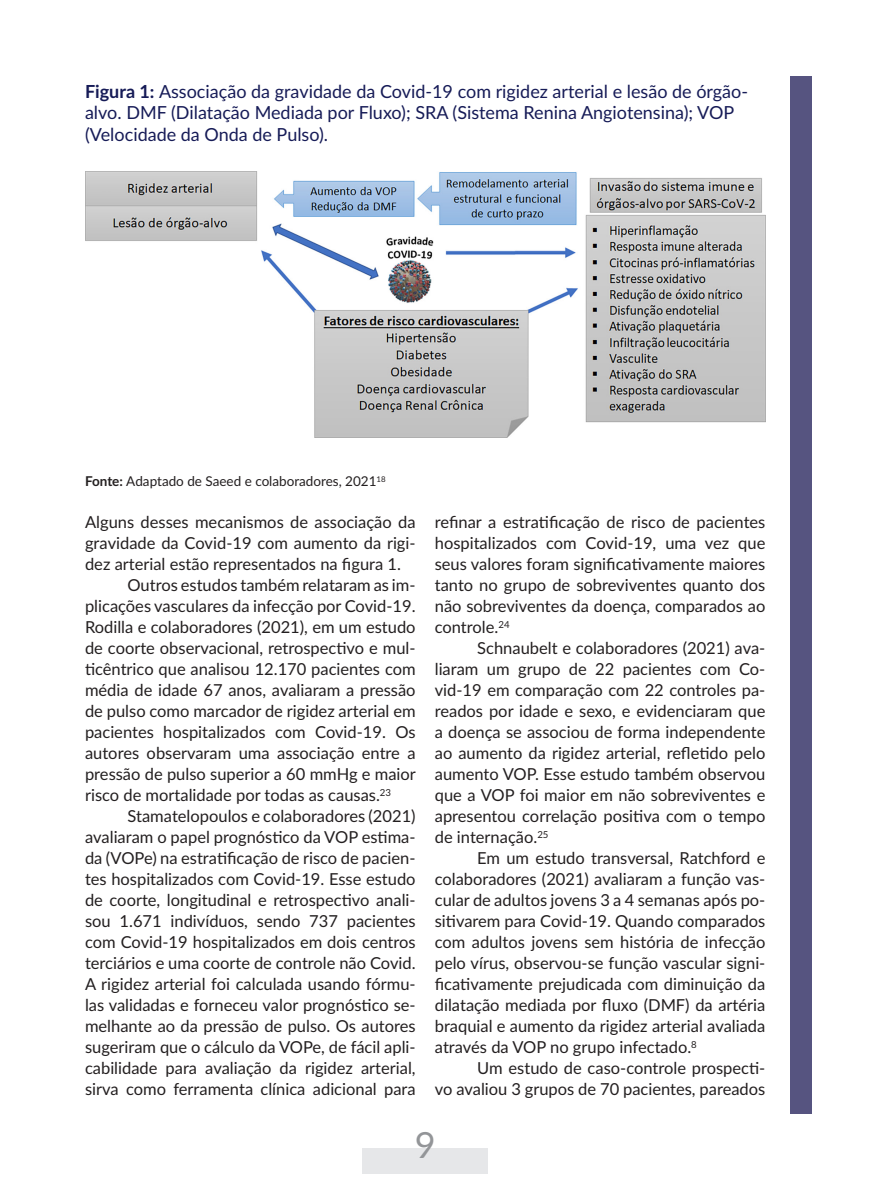
<style>
.page{position:relative;width:893px;height:1191px;background:#fff}
.page>*{position:absolute;margin:0;border:0;box-sizing:border-box;transform-origin:0 0}
.t1{font:36px "Lato";color:#939598}
.Tabela_Figura_Titulo{font:18px/21.6px "Lato";color:#161b57}
.Corpo_de_Texto{font:16.5px/21px "Lato";color:#231f20;text-align:justify}
.Tabela_Figura_Legend{font:13.5px "Lato";color:#231f20}
.s1{font-weight:700}
</style>
<div class="page">
<div style="left:362px;top:1148px;width:126px;height:26px;background:#e6e7e9"></div>
<div style="left:790px;top:77px;width:21px;height:1037px;background:#565480"></div>
<img style="left:85px;top:171px;width:680px;height:266px">
<p class="Tabela_Figura_Titulo" style="left:85px;top:79px;width:664px"><span class="s1">Figura 1:</span> Associação da gravidade da Covid-19 com rigidez arterial e lesão de órgão&shy;alvo. DMF (Dilatação Mediada por Fluxo); SRA (Sistema Renina Angiotensina); VOP (Velocidade da Onda de Pulso).</p>
<p class="Tabela_Figura_Legend" style="left:85px;top:471px;width:302px"><span class="s1">Fonte:</span> Adaptado de Saeed e colaboradores, 2021<sup>18</sup></p>
<p class="Corpo_de_Texto" style="left:85px;top:511px;width:332px">Alguns desses mecanismos de associação da gravidade da Covid-19 com aumento da rigi&shy;dez arterial estão representados na figura 1.</p>
<p class="Corpo_de_Texto" style="left:85px;top:574px;width:332px;text-indent:43px">Outros estudos também relataram as im&shy;plicações vasculares da infecção por Covid-19.<br>Rodilla e colaboradores (2021), em um estudo de coorte observacional, retrospectivo e mul&shy;ticêntrico que analisou 12.170 pacientes com média de idade 67 anos, avaliaram a pressão de pulso como marcador de rigidez arterial em pacientes hospitalizados com Covid-19. Os autores observaram uma associação entre a pressão de pulso superior a 60 mmHg e maior risco de mortalidade por todas as causas.<sup>23</sup></p>
<p class="Corpo_de_Texto" style="left:85px;top:805px;width:332px;text-indent:43px">Stamatelopoulos e colaboradores (2021) avaliaram o papel prognóstico da VOP estima&shy;da (VOPe) na estratificação de risco de pacien&shy;tes hospitalizados com Covid-19. Esse estudo de coorte, longitudinal e retrospectivo anali&shy;sou 1.671 indivíduos, sendo 737 pacientes com Covid-19 hospitalizados em dois centros terciários e uma coorte de controle não Covid.<br>A rigidez arterial foi calculada usando fórmu&shy;las validadas e forneceu valor prognóstico se&shy;melhante ao da pressão de pulso. Os autores sugeriram que o cálculo da VOPe, de fácil apli&shy;cabilidade para avaliação da rigidez arterial, sirva como ferramenta clínica adicional para</p>
<p class="Corpo_de_Texto" style="left:435px;top:511px;width:332px">refinar a estratificação de risco de pacientes hospitalizados com Covid-19, uma vez que seus valores foram significativamente maiores tanto no grupo de sobreviventes quanto dos não sobreviventes da doença, comparados ao controle.<sup>24</sup></p>
<p class="Corpo_de_Texto" style="left:435px;top:637px;width:332px;text-indent:43px">Schnaubelt e colaboradores (2021) ava&shy;liaram um grupo de 22 pacientes com Co&shy;vid-19 em comparação com 22 controles pa&shy;reados por idade e sexo, e evidenciaram que a doença se associou de forma independente ao aumento da rigidez arterial, refletido pelo aumento VOP. Esse estudo também observou que a VOP foi maior em não sobreviventes e apresentou correlação positiva com o tempo de internação.<sup>25</sup></p>
<p class="Corpo_de_Texto" style="left:435px;top:847px;width:332px;text-indent:43px">Em um estudo transversal, Ratchford e colaboradores (2021) avaliaram a função vas&shy;cular de adultos jovens 3 a 4 semanas após po&shy;sitivarem para Covid-19. Quando comparados com adultos jovens sem história de infecção pelo vírus, observou-se função vascular signi&shy;ficativamente prejudicada com diminuição da dilatação mediada por fluxo (DMF) da artéria braquial e aumento da rigidez arterial avaliada através da VOP no grupo infectado.<sup>8</sup></p>
<p class="Corpo_de_Texto" style="left:435px;top:1057px;width:332px;text-align:right">Um estudo de caso-controle prospecti-<br>vo avaliou 3 grupos de 70 pacientes, pareados</p>
<h1 class="t1" style="left:415px;top:1119px;width:22px">9</h1>
</div>
